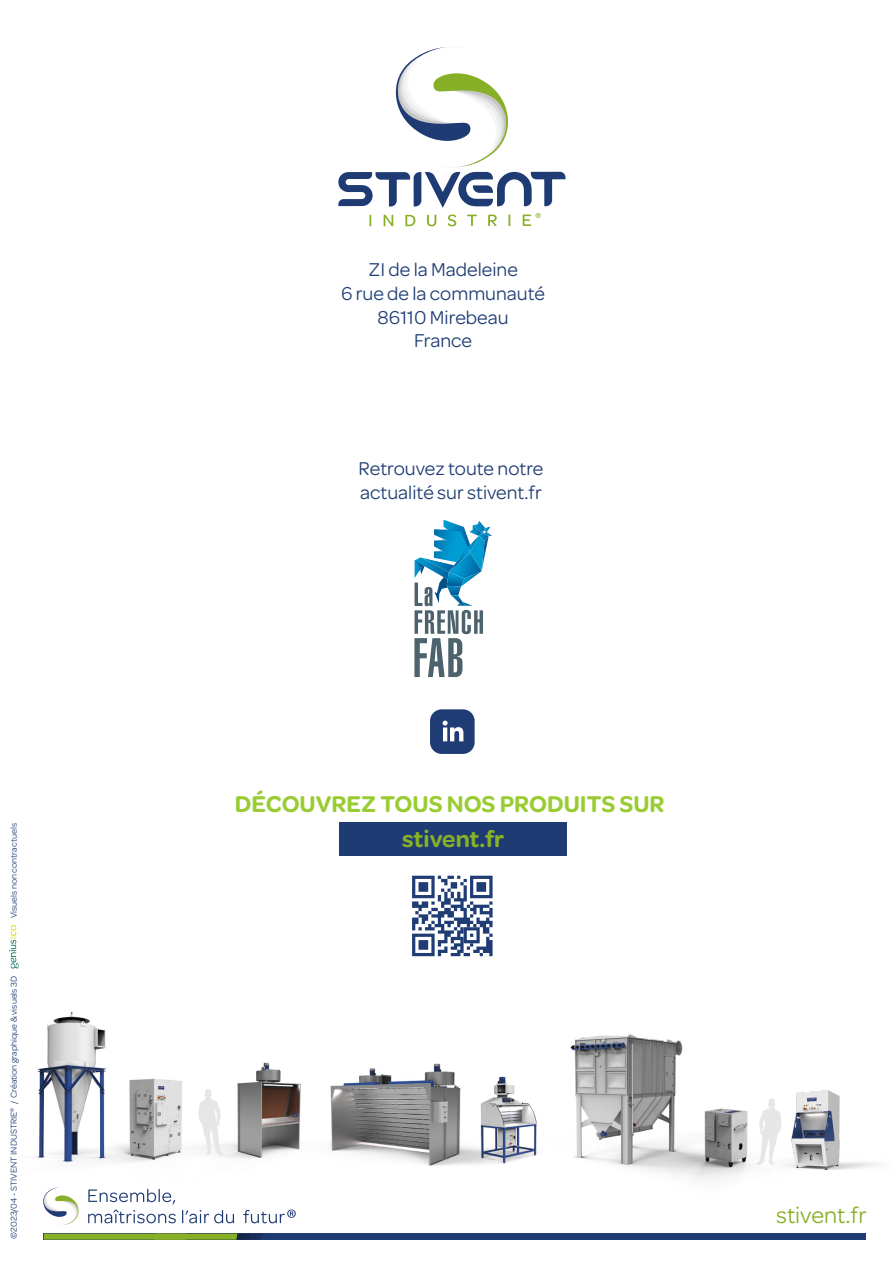
<style>
.page{position:relative;width:893px;height:1263px;background:#fff}
.page>*{position:absolute;margin:0;border:0;box-sizing:border-box;transform-origin:0 0}
.t1{font:600 24.45px "Omnes";color:#9c3}
.t2{font:600 24.45px "Omnes";color:#88b027}
.t3{font:24px "Omnes";color:#88b027}
.t4{font:19.8px/23.9px "Omnes";color:#1f3d74;text-align:center}
.t5{font:9.15px "Omnes";color:#1f3d74}
</style>
<div class="page">
<div style="left:44px;top:1233px;width:822px;height:7px;background:#1f3b73"></div>
<svg style="left:185px;top:1233px;width:79px;height:7px"></svg>
<div style="left:44px;top:1233px;width:141px;height:7px;background:#88b027"></div>
<svg style="left:88px;top:1202px;width:88px;height:21px"></svg>
<svg style="left:182px;top:1210px;width:52px;height:13px"></svg>
<svg style="left:243px;top:1209px;width:53px;height:14px"></svg>
<svg style="left:43px;top:1202px;width:36px;height:23px"></svg>
<svg style="left:338px;top:46px;width:227px;height:180px"></svg>
<img style="left:47px;top:1011px;width:59px;height:23px">
<img style="left:232px;top:1062px;width:51px;height:96px">
<img style="left:283px;top:1068px;width:95px;height:88px">
<img style="left:35px;top:1034px;width:197px;height:168px">
<img style="left:378px;top:1063px;width:122px;height:103px">
<img style="left:500px;top:1034px;width:357px;height:136px">
<img style="left:604px;top:1058px;width:240px;height:122px">
<svg style="left:198px;top:1089px;width:25px;height:66px"></svg>
<svg style="left:756px;top:1098px;width:25px;height:67px"></svg>
<svg style="left:9px;top:925px;width:9px;height:43px"></svg>
<div style="left:340px;top:822px;width:227px;height:33px;background:#1e3b73"></div>
<svg style="left:412px;top:876px;width:81px;height:80px"></svg>
<svg style="left:414px;top:520px;width:78px;height:157px"></svg>
<div style="left:430px;top:709px;width:45px;height:45px;background:#1f3d74;border-radius:12px"></div>
<svg style="left:443px;top:721px;width:20px;height:20px"></svg>
<p class="t5" style="left:8px;top:918px;width:97px;rotate:-90deg">Visuels non contractuels</p>
<p class="t5" style="left:8px;top:1238px;width:264px;rotate:-90deg">©2023/04 - STIVENT INDUSTRIE<sup>®</sup> / Création graphique &amp; visuels 3D</p>
<p class="t4" style="left:341px;top:256px;width:205px">ZI de la Madeleine<br>6 rue de la communauté<br>86110 Mirebeau<br>France</p>
<p class="t4" style="left:359px;top:455px;width:186px;text-align:left">Retrouvez toute notre actualité sur stivent.fr</p>
<p class="t1" style="left:235px;top:786px;width:431px">DÉCOUVREZ TOUS NOS PRODUITS SUR</p>
<p class="t2" style="left:402px;top:821px;width:104px">stivent.fr</p>
<p class="t3" style="left:776px;top:1198px;width:92px">stivent.fr</p>
</div>
